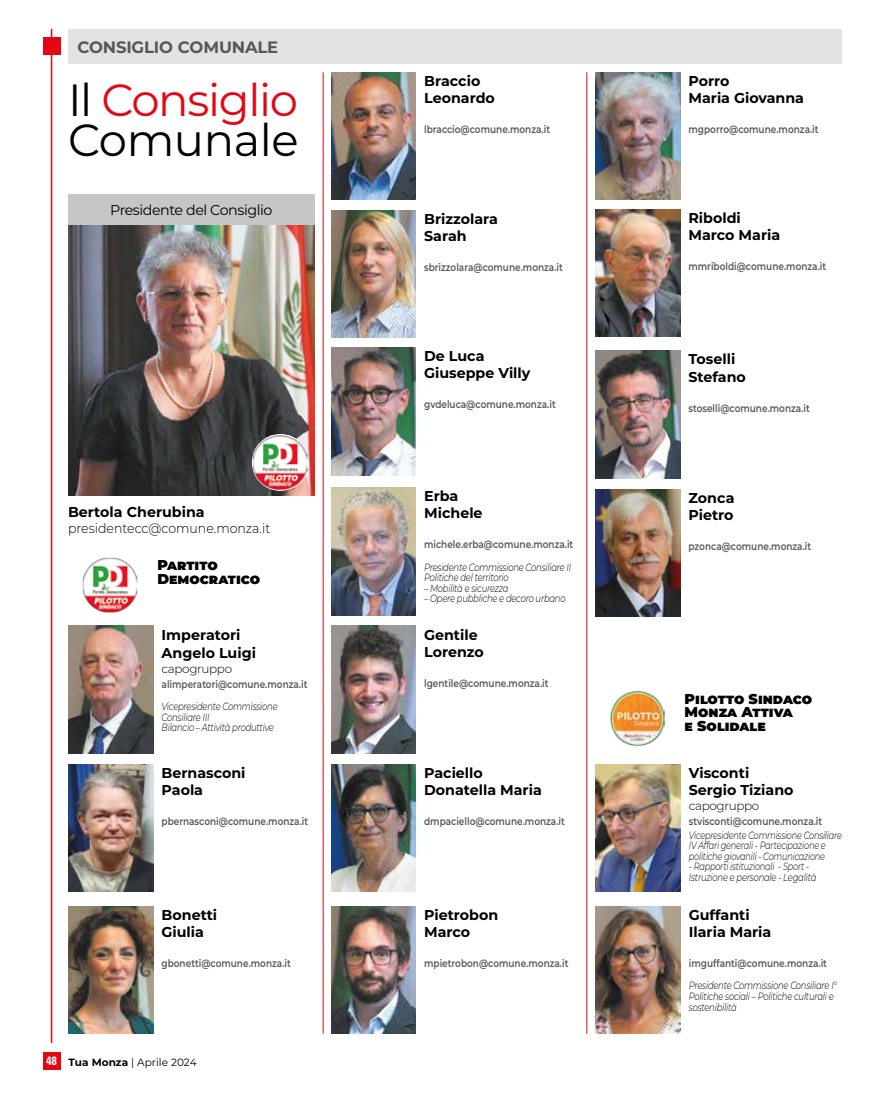
<style>
.page{position:relative;width:893px;height:1106px;background:#fff}
.page>*{position:absolute;margin:0;border:0;box-sizing:border-box;transform-origin:0 0}
.t1{font:45px/40.5px "Montserrat";letter-spacing:-.03em;color:#000}
.t2{font:700 16.5px "Montserrat";letter-spacing:-.01em;color:#575756}
.t3{font:700 14.25px/17.1px "Montserrat";color:#000}
.t4{font:900 14.25px/13.5px "Montserrat";color:#000}
.t5{font:14.25px "Montserrat";letter-spacing:-.03em;color:#000}
.t6{font:300 13.5px "Montserrat";color:#000;scale:.93 1}
.t7{font:300 12px "Montserrat";letter-spacing:-.03em;color:#000}
.t8{font:600 10.5px "Montserrat";color:#575756;scale:.85 1}
.t9{font:italic 300 10.5px/10.5px "Montserrat";letter-spacing:-.025em;color:#000;scale:.8 1}
.t10{font:italic 300 10.5px/10.5px "Montserrat";letter-spacing:-.025em;color:#000;scale:.78 1}
.t11{font:10.5px "Montserrat";color:#000}
.s1{color:#e30613}
.s2{font-family:"Univers LT Std";font-weight:700;font-stretch:condensed;font-size:12px;color:#fff}
.s3{font-weight:700}
</style>
<div class="page">
<hr style="left:51px;top:29px;width:1px;height:1014px;background:#e30613">
<div style="left:43px;top:1052px;width:17px;height:17px;background:#e30613"></div>
<div style="left:68px;top:29px;width:773px;height:35px;background:#e3e3e3"></div>
<div style="left:43px;top:37px;width:17px;height:17px;background:#e30613"></div>
<img style="left:68px;top:224px;width:247px;height:271px">
<div style="left:68px;top:194px;width:247px;height:30px;background:#c6c6c6"></div>
<img style="left:253px;top:435px;width:55px;height:55px">
<img style="left:610px;top:691px;width:55px;height:54px">
<img style="left:595px;top:764px;width:85px;height:127px">
<img style="left:595px;top:906px;width:85px;height:127px">
<img style="left:595px;top:209px;width:85px;height:128px">
<img style="left:595px;top:350px;width:85px;height:128px">
<img style="left:595px;top:489px;width:85px;height:127px">
<img style="left:83px;top:558px;width:54px;height:54px">
<img style="left:68px;top:626px;width:85px;height:127px">
<img style="left:68px;top:764px;width:85px;height:128px">
<img style="left:68px;top:906px;width:85px;height:127px">
<img style="left:332px;top:72px;width:84px;height:128px">
<img style="left:332px;top:487px;width:84px;height:128px">
<img style="left:332px;top:347px;width:84px;height:128px">
<img style="left:332px;top:626px;width:84px;height:127px">
<img style="left:332px;top:764px;width:84px;height:128px">
<img style="left:332px;top:210px;width:84px;height:128px">
<img style="left:332px;top:906px;width:84px;height:127px">
<img style="left:595px;top:72px;width:85px;height:128px">
<hr style="left:323px;top:72px;width:1px;height:961px;background:#e30613">
<hr style="left:587px;top:72px;width:1px;height:961px;background:#e30613">
<h2 class="t2" style="left:77px;top:35px;width:202px">CONSIGLIO COMUNALE</h2>
<h1 class="t1" style="left:68px;top:78px;width:232px">Il <span class="s1">Consiglio<br></span>Comunale</h1>
<h3 class="t5" style="left:110px;top:200px;width:164px">Presidente del Consiglio</h3>
<h3 class="t3" style="left:68px;top:503px;width:138px">Bertola Cherubina</h3>
<p class="t6" style="left:68px;top:519px;width:219px">presidentecc@comune.monza.it</p>
<h3 class="t4" style="left:157px;top:558px;width:104px">Partito<br>Democratico</h3>
<h3 class="t3" style="left:162px;top:625px;width:96px;line-height:18px">Imperatori<br>Angelo Luigi</h3>
<p class="t7" style="left:162px;top:660px;width:72px">capogruppo</p>
<p class="t8" style="left:162px;top:676px;width:173px">alimperatori@comune.monza.it</p>
<p class="t9" style="left:162px;top:701px;width:147px">Vicepresidente Commissione<br>Consiliare III<br>Bilancio – Attività produttive</p>
<h3 class="t3" style="left:162px;top:763px;width:85px">Bernasconi<br>Paola</h3>
<p class="t8" style="left:162px;top:814px;width:174px">pbernasconi@comune.monza.it</p>
<h3 class="t3" style="left:162px;top:905px;width:57px">Bonetti<br>Giulia</h3>
<p class="t8" style="left:162px;top:955px;width:154px">gbonetti@comune.monza.it</p>
<p class="t11" style="left:46px;top:1055px;width:152px"><span class="s2">48</span> <span class="s3">Tua Monza</span> | Aprile 2024</p>
<h3 class="t3" style="left:424px;top:72px;width:72px">Braccio<br>Leonardo</h3>
<p class="t8" style="left:424px;top:122px;width:150px">lbraccio@comune.monza.it</p>
<h3 class="t3" style="left:424px;top:210px;width:75px">Brizzolara<br>Sarah</h3>
<p class="t8" style="left:424px;top:260px;width:165px">sbrizzolara@comune.monza.it</p>
<h3 class="t3" style="left:424px;top:347px;width:108px">De Luca<br>Giuseppe Villy</h3>
<p class="t8" style="left:424px;top:397px;width:156px">gvdeluca@comune.monza.it</p>
<h3 class="t3" style="left:424px;top:487px;width:60px">Erba<br>Michele</h3>
<p class="t8" style="left:424px;top:537px;width:177px">michele.erba@comune.monza.it</p>
<p class="t9" style="left:424px;top:561px;width:186px">Presidente Commissione Consiliare II<br>Politiche del territorio</p>
<p class="t9" style="left:424px;top:582px;width:107px">– Mobilità e sicurezza</p>
<p class="t9" style="left:424px;top:593px;width:178px">– Opere pubbliche e decoro urbano</p>
<h3 class="t3" style="left:424px;top:625px;width:61px">Gentile<br>Lorenzo</h3>
<p class="t8" style="left:424px;top:675px;width:148px">lgentile@comune.monza.it</p>
<h3 class="t3" style="left:424px;top:763px;width:119px">Paciello<br>Donatella Maria</h3>
<p class="t8" style="left:424px;top:814px;width:167px">dmpaciello@comune.monza.it</p>
<h3 class="t3" style="left:424px;top:905px;width:76px">Pietrobon<br>Marco</h3>
<p class="t8" style="left:424px;top:955px;width:171px">mpietrobon@comune.monza.it</p>
<h3 class="t3" style="left:688px;top:72px;width:117px">Porro<br>Maria Giovanna</h3>
<p class="t8" style="left:688px;top:122px;width:155px">mgporro@comune.monza.it</p>
<h3 class="t3" style="left:688px;top:209px;width:93px">Riboldi<br>Marco Maria</h3>
<p class="t8" style="left:688px;top:259px;width:164px">mmriboldi@comune.monza.it</p>
<h3 class="t3" style="left:688px;top:350px;width:59px">Toselli<br>Stefano</h3>
<p class="t8" style="left:688px;top:400px;width:144px">stoselli@comune.monza.it</p>
<h3 class="t3" style="left:688px;top:488px;width:47px">Zonca<br>Pietro</h3>
<p class="t8" style="left:688px;top:539px;width:146px">pzonca@comune.monza.it</p>
<h3 class="t4" style="left:685px;top:691px;width:129px">Pilotto Sindaco<br>Monza Attiva<br>e Solidale</h3>
<h3 class="t3" style="left:689px;top:763px;width:106px">Visconti<br>Sergio Tiziano</h3>
<p class="t7" style="left:689px;top:797px;width:72px">capogruppo</p>
<p class="t8" style="left:689px;top:814px;width:159px">stvisconti@comune.monza.it</p>
<p class="t10" style="left:689px;top:829px;width:198px">Vicepresidente Commissione Consiliare<br>IV Affari generali - Partecipazione e politiche giovanili - Comunicazione</p>
<p class="t10" style="left:689px;top:861px;width:165px">- Rapporti istituzionali - Sport -<br>Istruzione e personale - Legalità</p>
<h3 class="t3" style="left:689px;top:905px;width:84px">Guffanti<br>Ilaria Maria</h3>
<p class="t8" style="left:689px;top:955px;width:164px">imguffanti@comune.monza.it</p>
<p class="t9" style="left:689px;top:980px;width:187px">Presidente Commissione Consiliare I°<br>Politiche sociali – Politiche culturali e sostenibilità</p>
</div>
